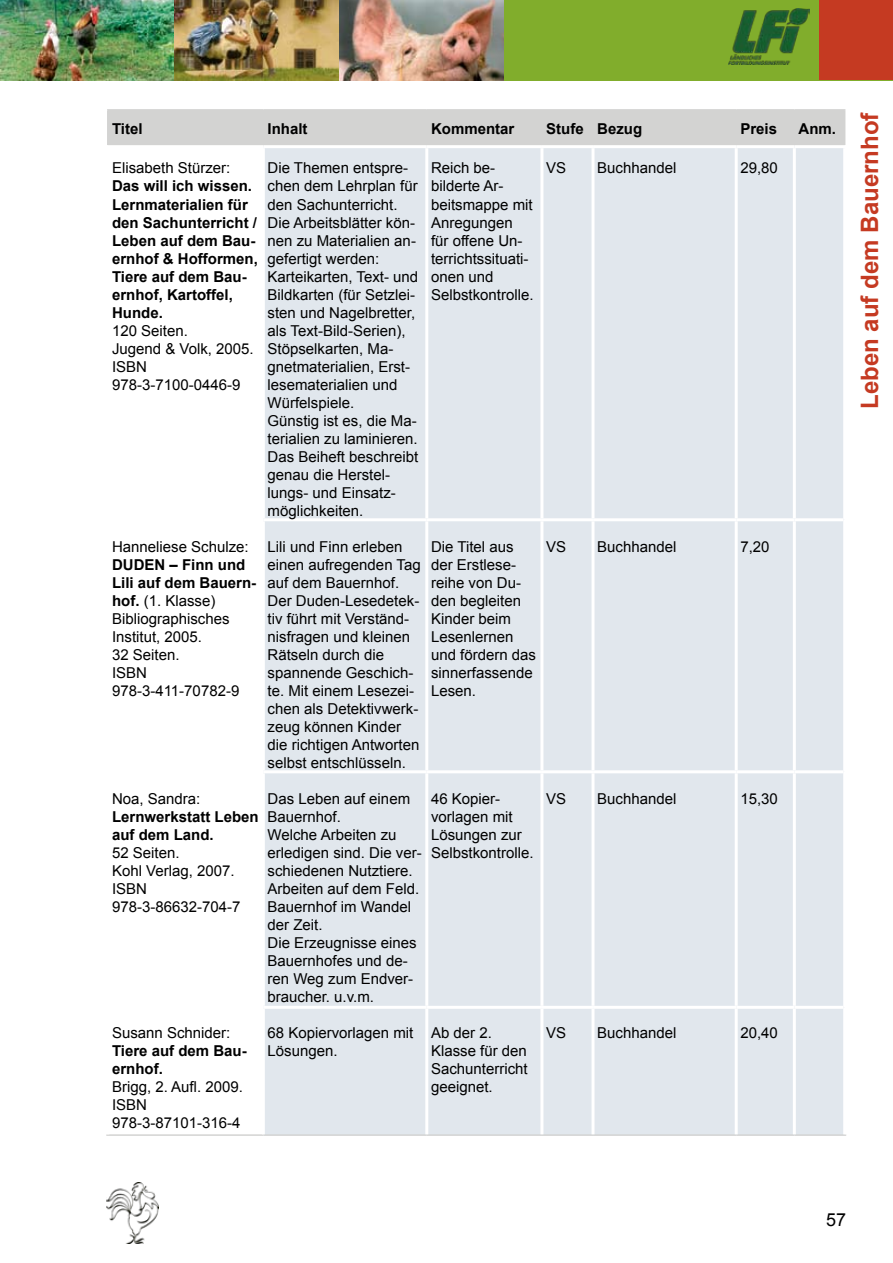
<style>
.page{position:relative;width:893px;height:1263px;background:#fff}
.page>*{position:absolute;margin:0;border:0;box-sizing:border-box;transform-origin:0 0}
.t1{font:700 24px "Arial";color:#c53a22}
.t2{font:18px "Arial";color:#000}
.t3{font:15px/18px "Arial";color:#000}
.t4{font:700 15px/18px "Arial";color:#000}
.s1{font-weight:700}
</style>
<div class="page">
<img style="left:106px;top:1182px;width:53px;height:61px">
<div style="left:109px;top:111px;width:735px;height:34px;background:#d3d3d2"></div>
<div style="left:265px;top:148px;width:578px;height:986px;background:#e1e7ed"></div>
<hr style="left:107px;top:109px;width:156px;height:2px;background:#d3d3d2">
<hr style="left:107px;top:111px;width:2px;height:34px;background:#d3d3d2">
<hr style="left:263px;top:109px;width:164px;height:2px;background:#d3d3d2">
<hr style="left:263px;top:111px;width:1px;height:34px;background:#d3d3d2">
<hr style="left:427px;top:109px;width:115px;height:2px;background:#d3d3d2">
<hr style="left:426px;top:111px;width:2px;height:34px;background:#d3d3d2">
<hr style="left:542px;top:109px;width:51px;height:2px;background:#d3d3d2">
<hr style="left:541px;top:111px;width:2px;height:34px;background:#d3d3d2">
<hr style="left:593px;top:109px;width:143px;height:2px;background:#d3d3d2">
<hr style="left:592px;top:111px;width:2px;height:34px;background:#d3d3d2">
<hr style="left:736px;top:109px;width:58px;height:2px;background:#d3d3d2">
<hr style="left:735px;top:111px;width:2px;height:34px;background:#d3d3d2">
<hr style="left:794px;top:109px;width:51px;height:2px;background:#d3d3d2">
<hr style="left:794px;top:111px;width:1px;height:34px;background:#d3d3d2">
<hr style="left:844px;top:111px;width:1px;height:34px;background:#d3d3d2">
<hr style="left:106px;top:1134px;width:157px;height:2px;background:#d3d3d2">
<hr style="left:263px;top:1134px;width:164px;height:2px;background:#d3d3d2">
<hr style="left:427px;top:1134px;width:115px;height:2px;background:#d3d3d2">
<hr style="left:542px;top:1134px;width:51px;height:2px;background:#d3d3d2">
<hr style="left:593px;top:1134px;width:143px;height:2px;background:#d3d3d2">
<hr style="left:736px;top:1134px;width:58px;height:2px;background:#d3d3d2">
<hr style="left:794px;top:1134px;width:52px;height:2px;background:#d3d3d2">
<hr style="left:425px;top:148px;width:3px;height:370px;background:#fff">
<hr style="left:540px;top:148px;width:3px;height:370px;background:#fff">
<hr style="left:591px;top:148px;width:3px;height:370px;background:#fff">
<hr style="left:735px;top:148px;width:3px;height:370px;background:#fff">
<hr style="left:793px;top:148px;width:3px;height:370px;background:#fff">
<hr style="left:425px;top:521px;width:3px;height:249px;background:#fff">
<hr style="left:540px;top:521px;width:3px;height:249px;background:#fff">
<hr style="left:591px;top:521px;width:3px;height:249px;background:#fff">
<hr style="left:735px;top:521px;width:3px;height:249px;background:#fff">
<hr style="left:793px;top:521px;width:3px;height:249px;background:#fff">
<hr style="left:425px;top:773px;width:3px;height:233px;background:#fff">
<hr style="left:540px;top:773px;width:3px;height:233px;background:#fff">
<hr style="left:591px;top:773px;width:3px;height:233px;background:#fff">
<hr style="left:735px;top:773px;width:3px;height:233px;background:#fff">
<hr style="left:793px;top:773px;width:3px;height:233px;background:#fff">
<hr style="left:425px;top:1009px;width:3px;height:125px;background:#fff">
<hr style="left:540px;top:1009px;width:3px;height:125px;background:#fff">
<hr style="left:591px;top:1009px;width:3px;height:125px;background:#fff">
<hr style="left:735px;top:1009px;width:3px;height:125px;background:#fff">
<hr style="left:793px;top:1009px;width:3px;height:125px;background:#fff">
<hr style="left:263px;top:518px;width:164px;height:3px;background:#fff">
<hr style="left:427px;top:518px;width:115px;height:3px;background:#fff">
<hr style="left:542px;top:518px;width:51px;height:3px;background:#fff">
<hr style="left:593px;top:518px;width:143px;height:3px;background:#fff">
<hr style="left:736px;top:518px;width:58px;height:3px;background:#fff">
<hr style="left:794px;top:518px;width:49px;height:3px;background:#fff">
<hr style="left:263px;top:770px;width:164px;height:3px;background:#fff">
<hr style="left:427px;top:770px;width:115px;height:3px;background:#fff">
<hr style="left:542px;top:770px;width:51px;height:3px;background:#fff">
<hr style="left:593px;top:770px;width:143px;height:3px;background:#fff">
<hr style="left:736px;top:770px;width:58px;height:3px;background:#fff">
<hr style="left:794px;top:770px;width:49px;height:3px;background:#fff">
<hr style="left:263px;top:1006px;width:164px;height:3px;background:#fff">
<hr style="left:427px;top:1006px;width:115px;height:3px;background:#fff">
<hr style="left:542px;top:1006px;width:51px;height:3px;background:#fff">
<hr style="left:593px;top:1006px;width:143px;height:3px;background:#fff">
<hr style="left:736px;top:1006px;width:58px;height:3px;background:#fff">
<hr style="left:794px;top:1006px;width:49px;height:3px;background:#fff">
<div style="left:0;top:0;width:893px;height:80px;background:#81ad2c"></div>
<div style="left:819px;top:0;width:74px;height:80px;background:#c53a22"></div>
<img style="left:728px;top:8px;width:81px;height:57px">
<img style="left:0;top:0;width:504px;height:81px">
<p class="t4" style="left:112px;top:120px;width:32px">Titel</p>
<p class="t4" style="left:268px;top:120px;width:42px">Inhalt</p>
<p class="t4" style="left:431px;top:120px;width:85px">Kommentar</p>
<p class="t4" style="left:546px;top:120px;width:98px">Stufe Bezug</p>
<p class="t4" style="left:740px;top:120px;width:38px">Preis</p>
<p class="t4" style="left:799px;top:120px;width:39px">Anm.</p>
<p class="t3" style="left:112px;top:159px;width:120px">Elisabeth Stürzer:</p>
<p class="t4" style="left:112px;top:178px;width:147px">Das will ich wissen.<br>Lernmaterialien für den Sachunterricht /<br>Leben auf dem Bau&shy;ernhof &amp; Hofformen,<br>Tiere auf dem Bau&shy;ernhof, Kartoffel,<br>Hunde.</p>
<p class="t3" style="left:112px;top:321px;width:143px">120 Seiten.<br>Jugend &amp; Volk, 2005.<br>ISBN<br>978-3-7100-0446-9</p>
<p class="t3" style="left:268px;top:159px;width:152px">Die Themen entspre&shy;chen dem Lehrplan für den Sachunterricht.<br>Die Arbeitsblätter kön&shy;nen zu Materialien an&shy;gefertigt werden:<br>Karteikarten, Text- und<br>Bildkarten (für Setzlei&shy;sten und Nagelbretter, als Text-Bild-Serien),<br>Stöpselkarten, Ma&shy;gnetmaterialien, Erst&shy;lesematerialien und<br>Würfelspiele.<br>Günstig ist es, die Ma&shy;terialien zu laminieren.<br>Das Beiheft beschreibt genau die Herstel&shy;lungs- und Einsatz&shy;möglichkeiten.</p>
<p class="t3" style="left:431px;top:159px;width:104px">Reich be&shy;bilderte Ar&shy;beitsmappe mit<br>Anregungen für offene Un&shy;terrichtssituati&shy;onen und<br>Selbstkontrolle.</p>
<p class="t3" style="left:546px;top:159px;width:22px">VS</p>
<p class="t3" style="left:597px;top:159px;width:81px">Buchhandel</p>
<p class="t3" style="left:740px;top:159px;width:39px">29,80</p>
<p class="t3" style="left:112px;top:537px;width:138px">Hanneliese Schulze:</p>
<p class="t3" style="left:112px;top:555px;width:146px"><span class="s1">DUDEN – Finn und<br>Lili auf dem Bauern&shy;hof.</span> (1. Klasse)<br>Bibliographisches<br>Institut, 2005.<br>32 Seiten.<br>ISBN<br>978-3-411-70782-9</p>
<p class="t3" style="left:268px;top:537px;width:155px">Lili und Finn erleben einen aufregenden Tag auf dem Bauernhof.<br>Der Duden-Lesedetek&shy;tiv führt mit Verständ&shy;nisfragen und kleinen<br>Rätseln durch die spannende Geschich&shy;te. Mit einem Lesezei&shy;chen als Detektivwerk&shy;zeug können Kinder die richtigen Antworten selbst entschlüsseln.</p>
<p class="t3" style="left:431px;top:537px;width:107px">Die Titel aus der Erstlese&shy;reihe von Du&shy;den begleiten<br>Kinder beim<br>Lesenlernen und fördern das sinnerfassende<br>Lesen.</p>
<p class="t3" style="left:546px;top:537px;width:22px">VS</p>
<p class="t3" style="left:597px;top:537px;width:81px">Buchhandel</p>
<p class="t3" style="left:740px;top:537px;width:31px">7,20</p>
<p class="t3" style="left:112px;top:789px;width:90px">Noa, Sandra:</p>
<p class="t4" style="left:112px;top:808px;width:148px">Lernwerkstatt Leben auf dem Land.</p>
<p class="t3" style="left:112px;top:843px;width:130px">52 Seiten.<br>Kohl Verlag, 2007.<br>ISBN<br>978-3-86632-704-7</p>
<p class="t3" style="left:268px;top:789px;width:156px">Das Leben auf einem<br>Bauernhof.<br>Welche Arbeiten zu erledigen sind. Die ver&shy;schiedenen Nutztiere.<br>Arbeiten auf dem Feld.<br>Bauernhof im Wandel der Zeit.<br>Die Erzeugnisse eines<br>Bauernhofes und de&shy;ren Weg zum Endver&shy;braucher. u.v.m.</p>
<p class="t3" style="left:431px;top:789px;width:104px">46 Kopier&shy;vorlagen mit<br>Lösungen zur<br>Selbstkontrolle.</p>
<p class="t3" style="left:546px;top:789px;width:22px">VS</p>
<p class="t3" style="left:597px;top:789px;width:81px">Buchhandel</p>
<p class="t3" style="left:740px;top:789px;width:39px">15,30</p>
<p class="t3" style="left:112px;top:1023px;width:120px">Susann Schnider:</p>
<p class="t4" style="left:112px;top:1042px;width:136px">Tiere auf dem Bau&shy;ernhof.</p>
<p class="t3" style="left:112px;top:1077px;width:132px">Brigg, 2. Aufl. 2009.<br>ISBN<br>978-3-87101-316-4</p>
<p class="t3" style="left:268px;top:1023px;width:147px">68 Kopiervorlagen mit<br>Lösungen.</p>
<p class="t3" style="left:431px;top:1023px;width:98px">Ab der 2.<br>Klasse für den<br>Sachunterricht geeignet.</p>
<p class="t3" style="left:546px;top:1023px;width:22px">VS</p>
<p class="t3" style="left:597px;top:1023px;width:81px">Buchhandel</p>
<p class="t3" style="left:740px;top:1023px;width:39px">20,40</p>
<h1 class="t1" style="left:854px;top:409px;width:298px;rotate:-90deg">Leben auf dem Bauernhof</h1>
<p class="t2" style="left:826px;top:1208px;width:22px">57</p>
</div>
